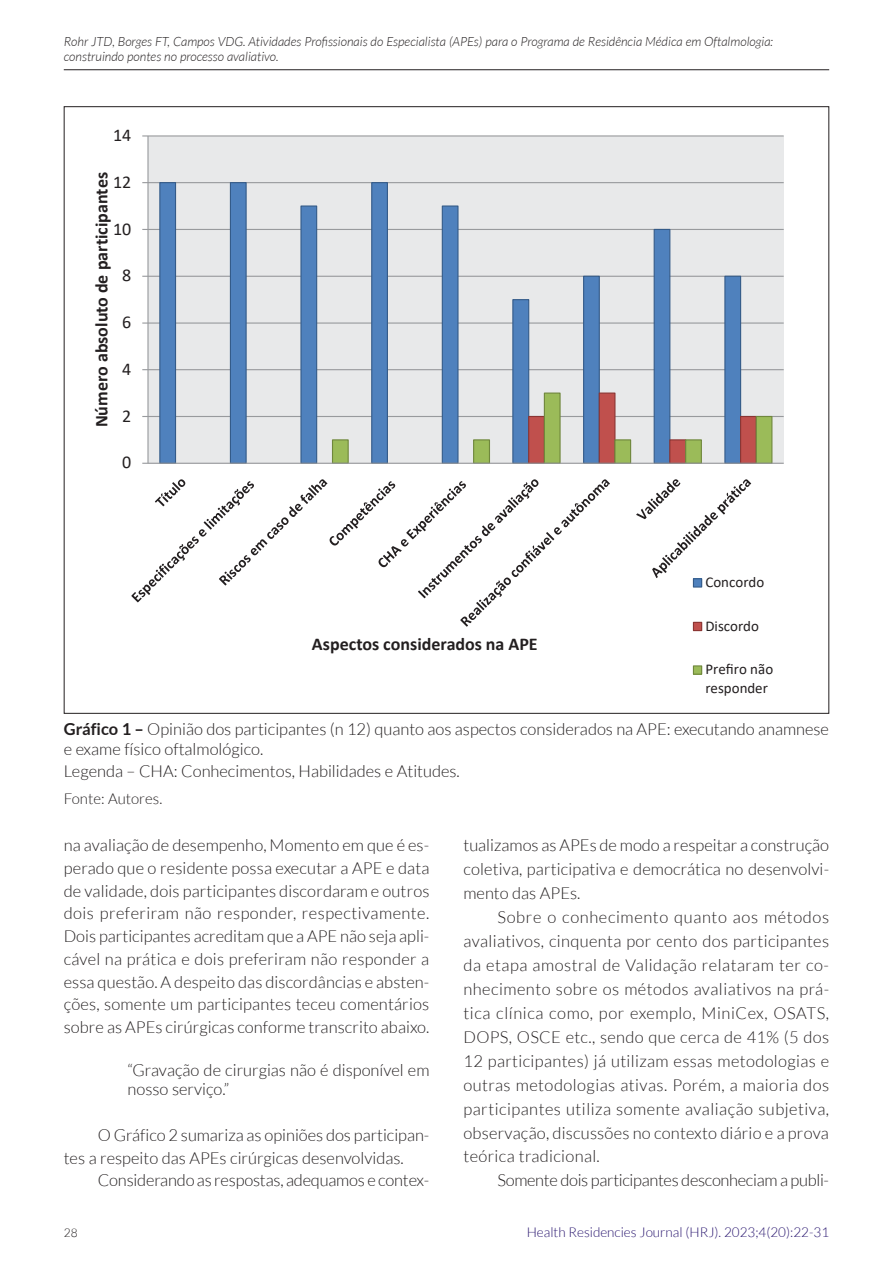
<style>
.page{position:relative;width:893px;height:1263px;background:#fff}
.page>*{position:absolute;margin:0;border:0;box-sizing:border-box;transform-origin:0 0}
.t1{font:700 18px "Calibri";color:#231f20}
.t2{font:18px "Calibri";color:#231f20}
.t3{font:300 16.5px/24px "Lato";color:#231f20;text-align:justify}
.t4{font:300 16.5px "Lato";letter-spacing:-.02em;color:#231f20}
.t5{font:15px/18.3px "Calibri";color:#231f20}
.t6{font:300 15px "Lato";color:#231f20}
.t7{font:300 13.5px "Lato";color:#29166f}
.t8{font:italic 300 12.75px/15.3px "Lato";color:#231f20}
.t9{font:300 12px "Lato";color:#231f20}
.s1{font-weight:700}
</style>
<div class="page">
<hr style="left:64px;top:69px;width:765px;height:1px;background:#231f20">
<div style="left:148px;top:136px;width:636px;height:327px;background:#e8e9ea"></div>
<hr style="left:148px;top:416px;width:636px;height:1px;background:#989a9d">
<hr style="left:148px;top:369px;width:636px;height:1px;background:#989a9d">
<hr style="left:148px;top:322px;width:636px;height:2px;background:#989a9d">
<hr style="left:148px;top:276px;width:636px;height:1px;background:#989a9d">
<hr style="left:148px;top:229px;width:636px;height:1px;background:#989a9d">
<hr style="left:148px;top:182px;width:636px;height:1px;background:#989a9d">
<hr style="left:148px;top:135px;width:636px;height:2px;background:#989a9d">
<svg style="left:159px;top:182px;width:583px;height:281px"></svg>
<svg style="left:331px;top:392px;width:442px;height:71px"></svg>
<hr style="left:147px;top:136px;width:2px;height:327px;background:#989a9d">
<svg style="left:142px;top:322px;width:6px;height:2px"></svg>
<svg style="left:142px;top:135px;width:6px;height:2px"></svg>
<hr style="left:148px;top:463px;width:636px;height:1px;background:#989a9d">
<svg style="left:131px;top:479px;width:479px;height:148px"></svg>
<svg style="left:636px;top:479px;width:115px;height:99px"></svg>
<div style="left:693px;top:579px;width:9px;height:8px;background:#4f81bd"></div>
<div style="left:693px;top:578px;width:9px;height:10px;border:1px solid #345b89"></div>
<div style="left:693px;top:622px;width:9px;height:9px;background:#c0504d"></div>
<div style="left:693px;top:622px;width:9px;height:9px;border:1px solid #8b3533"></div>
<div style="left:693px;top:666px;width:9px;height:8px;background:#9bbb59"></div>
<div style="left:693px;top:665px;width:9px;height:10px;border:1px solid #6f873c"></div>
<p class="t8" style="left:64px;top:34px;width:711px">Rohr JTD, Borges FT, Campos VDG. Atividades Profissionais do Especialista (APEs) para o Programa de Residência Médica em Oftalmologia: construindo pontes no processo avaliativo.</p>
<p class="t2" style="left:113px;top:123px;width:20px">14</p>
<p class="t1" style="left:89px;top:427px;width:257px;rotate:-90deg">N mú ore otulosba ed setnapi c i t rap</p>
<p class="t2" style="left:113px;top:169px;width:20px">12</p>
<p class="t2" style="left:113px;top:216px;width:20px">10</p>
<p class="t2" style="left:122px;top:263px;width:11px">8</p>
<p class="t2" style="left:122px;top:310px;width:11px">6</p>
<p class="t2" style="left:122px;top:356px;width:11px">4</p>
<p class="t2" style="left:122px;top:403px;width:11px">2</p>
<p class="t2" style="left:122px;top:450px;width:11px">0</p>
<p class="t1" style="left:312px;top:631px;width:227px">Aspectos considerados na APE</p>
<p class="t5" style="left:705px;top:573px;width:60px">Concordo</p>
<p class="t5" style="left:705px;top:616px;width:55px">Discordo</p>
<p class="t5" style="left:705px;top:660px;width:69px">Prefiro não responder</p>
<p class="t3" style="left:64px;top:719px;width:767px;line-height:19.8px"><span class="s1">Gráfico 1 –</span> Opinião dos participantes (n 12) quanto aos aspectos considerados na APE: executando anamnese e exame físico oftalmológico.</p>
<p class="t3" style="left:64px;top:759px;width:398px">Legenda – CHA: Conhecimentos, Habilidades e Atitudes.</p>
<p class="t6" style="left:64px;top:790px;width:100px">Fonte: Autores.</p>
<p class="t3" style="left:64px;top:834px;width:367px;line-height:22.8px">na avaliação de desempenho, Momento em que é es&shy;perado que o residente possa executar a APE e data de validade, dois participantes discordaram e outros dois preferiram não responder, respectivamente.<br>Dois participantes acreditam que a APE não seja apli&shy;cável na prática e dois preferiram não responder a essa questão. A despeito das discordâncias e absten&shy;ções, somente um participantes teceu comentários sobre as APEs cirúrgicas conforme transcrito abaixo.</p>
<p class="t3" style="left:128px;top:1060px;width:303px;line-height:19.8px">“Gravação de cirurgias não é disponível em nosso serviço.”</p>
<p class="t3" style="left:64px;top:1123px;width:367px;line-height:22.8px;text-indent:34px">O Gráfico 2 sumariza as opiniões dos participan&shy;tes a respeito das APEs cirúrgicas desenvolvidas.</p>
<p class="t3" style="left:98px;top:1168px;width:333px">Considerando as respostas, adequamos e contex-</p>
<p class="t3" style="left:463px;top:833px;width:367px">tualizamos as APEs de modo a respeitar a construção coletiva, participativa e democrática no desenvolvi&shy;mento das APEs.</p>
<p class="t3" style="left:463px;top:905px;width:367px;text-indent:34px">Sobre o conhecimento quanto aos métodos avaliativos, cinquenta por cento dos participantes da etapa amostral de Validação relataram ter co&shy;nhecimento sobre os métodos avaliativos na prá&shy;tica clínica como, por exemplo, MiniCex, OSATS, DOPS, OSCE etc., sendo que cerca de 41% (5 dos 12 participantes) já utilizam essas metodologias e outras metodologias ativas. Porém, a maioria dos participantes utiliza somente avaliação subjetiva, observação, discussões no contexto diário e a prova teórica tradicional.</p>
<p class="t4" style="left:497px;top:1172px;width:333px">Somente dois participantes desconheciam a publi-</p>
<p class="t9" style="left:64px;top:1227px;width:15px">28</p>
<p class="t7" style="left:527px;top:1225px;width:304px">Health Residencies Journal (HRJ). 2023;4(20):22-31</p>
</div>
